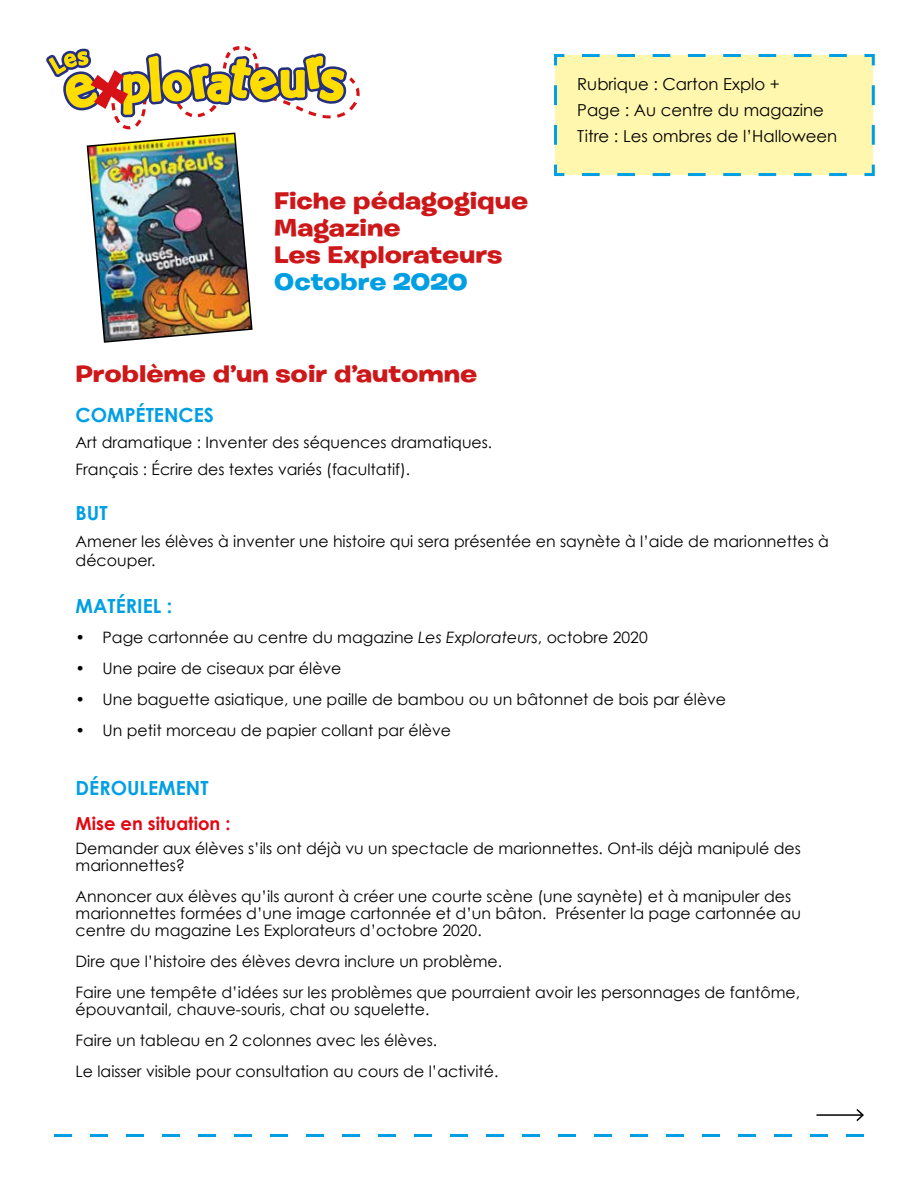
<style>
.page{position:relative;width:918px;height:1188px;background:#fff}
.page>*{position:absolute;margin:0;border:0;box-sizing:border-box;transform-origin:0 0}
.t1{font:700 24px/27px "Burbank Big Wide";color:#cd1719}
.t2{font:700 24px "Burbank Big Wide";letter-spacing:-.005em;color:#009fe3}
.t3{font:700 19.5px "Century Gothic";color:#009fe3}
.t4{font:700 18px "Century Gothic";color:#e30613}
.t5{font:16.5px/26.2px "Century Gothic";color:#000}
.t6{font:15.75px/17.2px "Century Gothic";color:#000}
.s1{font-style:italic}
</style>
<div class="page">
<img style="left:46px;top:46px;width:314px;height:297px">
<div style="left:554px;top:54px;width:321px;height:122px;background:#fff7ae"></div>
<svg style="left:54px;top:1134px;width:810px;height:3px"></svg>
<hr style="left:816px;top:1114px;width:47px;height:2px;background:#000">
<svg style="left:855px;top:1109px;width:9px;height:12px"></svg>
<h1 class="t1" style="left:274px;top:187px;width:256px">Fiche pédagogique<br>Magazine<br>Les Explorateurs</h1>
<h1 class="t2" style="left:274px;top:267px;width:195px">Octobre 2020</h1>
<p class="t5" style="left:577px;top:70px;width:262px">Rubrique : Carton Explo +<br>Page : Au centre du magazine<br>Titre : Les ombres de l’Halloween</p>
<h1 class="t1" style="left:76px;top:361px;width:403px">Problème d’un soir d’automne</h1>
<p class="t3" style="left:76px;top:403px;width:140px">COMPÉTENCES</p>
<p class="t6" style="left:76px;top:429px;width:418px;line-height:26.2px">Art dramatique : Inventer des séquences dramatiques.<br>Français : Écrire des textes variés (facultatif).</p>
<p class="t3" style="left:76px;top:501px;width:33px">BUT</p>
<p class="t6" style="left:76px;top:531px;width:755px;line-height:19.5px">Amener les élèves à inventer une histoire qui sera présentée en saynète à l’aide de marionnettes à découper.</p>
<p class="t3" style="left:76px;top:593px;width:98px">MATÉRIEL :</p>
<p class="t6" style="left:76px;top:629px;width:574px">• Page cartonnée au centre du magazine <span class="s1">Les Explorateurs</span>, octobre 2020</p>
<p class="t6" style="left:76px;top:660px;width:267px">• Une paire de ciseaux par élève</p>
<p class="t6" style="left:76px;top:690px;width:652px">• Une baguette asiatique, une paille de bambou ou un bâtonnet de bois par élève</p>
<p class="t6" style="left:76px;top:721px;width:377px">• Un petit morceau de papier collant par élève</p>
<p class="t3" style="left:76px;top:775px;width:134px">DÉROULEMENT</p>
<p class="t4" style="left:76px;top:812px;width:156px">Mise en situation :</p>
<p class="t6" style="left:76px;top:839px;width:727px">Demander aux élèves s’ils ont déjà vu un spectacle de marionnettes. Ont-ils déjà manipulé des marionnettes?</p>
<p class="t6" style="left:76px;top:887px;width:727px">Annoncer aux élèves qu’ils auront à créer une courte scène (une saynète) et à manipuler des marionnettes formées d’une image cartonnée et d’un bâton. Présenter la page cartonnée au centre du magazine Les Explorateurs d’octobre 2020.</p>
<p class="t6" style="left:76px;top:946px;width:726px;line-height:30.8px">Dire que l’histoire des élèves devra inclure un problème.<br>Faire une tempête d’idées sur les problèmes que pourraient avoir les personnages de fantôme,</p>
<p class="t6" style="left:76px;top:994px;width:424px;line-height:30.8px">épouvantail, chauve-souris, chat ou squelette.<br>Faire un tableau en 2 colonnes avec les élèves.<br>Le laisser visible pour consultation au cours de l’activité.</p>
</div>
